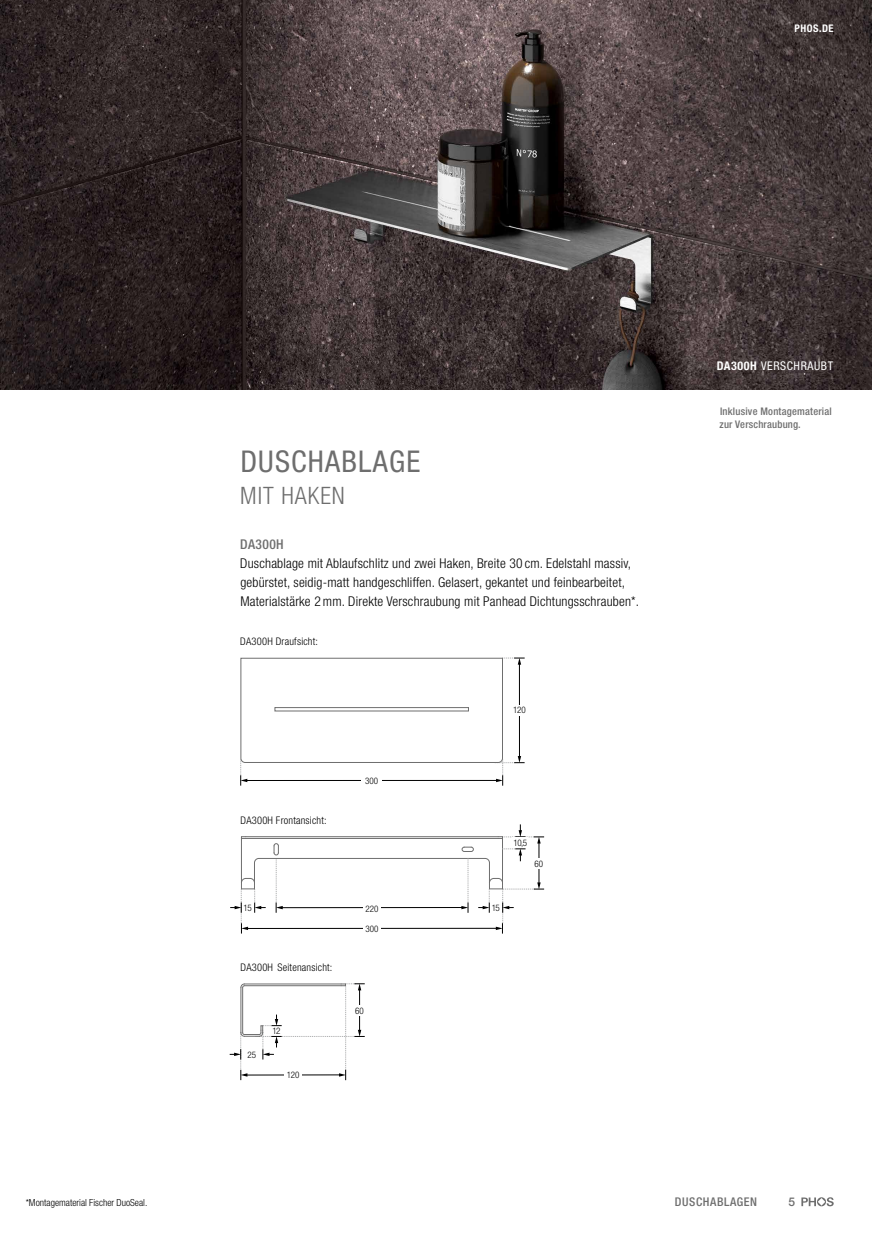
<style>
.page{position:relative;width:872px;height:1234px;background:#fff}
.page>*{position:absolute;margin:0;border:0;box-sizing:border-box;transform-origin:0 0}
.t1{font:condensed 30px "Helvetica Neue LT Std";letter-spacing:.04em;color:#6e6e6e}
.t2{font:300 condensed 24px "Helvetica Neue LT Std";letter-spacing:.04em;color:#6e6e6e}
.t3{font:300 condensed 13.5px/19.2px "Helvetica Neue LT Std";letter-spacing:.015em;color:#000}
.t4{font:500 condensed 13.5px "Helvetica Neue LT Std";letter-spacing:.03em;color:#6e6e6e}
.t5{font:condensed 12px "Helvetica Neue LT Std";letter-spacing:.05em;color:#fff}
.t6{font:500 condensed 12px "Helvetica Neue LT Std";letter-spacing:.05em;color:#6e6e6e}
.t7{font:500 12px "Helvetica Neue LT Std";color:#6e6e6e}
.t8{font:300 condensed 10.5px "Helvetica Neue LT Std";letter-spacing:.02em;color:#000}
.t9{font:500 condensed 10.5px/12.8px "Helvetica Neue LT Std";letter-spacing:.02em;color:#6e6e6e}
.t10{font:700 condensed 10.5px "Helvetica Neue LT Std";letter-spacing:.05em;color:#fff}
.t11{font:300 condensed 9.75px "Helvetica Neue LT Std";color:#000}
.t12{font:300 condensed 9px/19.4px "Helvetica Neue LT Std";color:#000}
.s1{font-weight:700}
</style>
<div class="page">
<img style="left:0;top:0;width:872px;height:389px">
<svg style="left:240px;top:657px;width:284px;height:128px"></svg>
<div style="left:274px;top:707px;width:195px;height:4px;border:1px solid #6e6e6e"></div>
<svg style="left:230px;top:983px;width:135px;height:96px"></svg>
<hr style="left:280px;top:907px;width:184px;height:1px;background:#000">
<div style="left:363px;top:905px;width:17px;height:7px;background:#fff"></div>
<hr style="left:246px;top:927px;width:252px;height:1px;background:#000">
<div style="left:363px;top:924px;width:17px;height:7px;background:#fff"></div>
<hr style="left:259px;top:857px;width:226px;height:1px;background:#6e6e6e">
<hr style="left:241px;top:840px;width:1px;height:42px;background:#6e6e6e">
<svg style="left:230px;top:857px;width:36px;height:76px"></svg>
<svg style="left:273px;top:843px;width:10px;height:69px"></svg>
<hr style="left:246px;top:836px;width:252px;height:1px;background:#6e6e6e">
<hr style="left:246px;top:837px;width:252px;height:1px;background:#6e6e6e">
<svg style="left:241px;top:836px;width:5px;height:4px"></svg>
<svg style="left:461px;top:824px;width:83px;height:109px"></svg>
<hr style="left:539px;top:841px;width:1px;height:44px;background:#000">
<div style="left:531px;top:858px;width:15px;height:10px;background:#fff"></div>
<svg style="left:801px;top:1197px;width:32px;height:8px"></svg>
<p class="t10" style="left:794px;top:22px;width:41px">PHOS.DE</p>
<p class="t5" style="left:717px;top:359px;width:118px"><span class="s1">DA300H</span> VERSCHRAUBT</p>
<h1 class="t1" style="left:240px;top:444px;width:181px">DUSCHABLAGE</h1>
<h2 class="t2" style="left:240px;top:482px;width:106px">MIT HAKEN</h2>
<p class="t4" style="left:240px;top:536px;width:45px">DA300H</p>
<p class="t3" style="left:240px;top:553px;width:400px">Duschablage mit Ablaufschlitz und zwei Haken, Breite 30 cm. Edelstahl massiv, gebürstet, seidig-matt handgeschliffen. Gelasert, gekantet und feinbearbeitet,<br>Materialstärke 2mm. Direkte Verschraubung mit Panhead Dichtungsschrauben*.</p>
<p class="t8" style="left:240px;top:634px;width:79px">DA300H Draufsicht:</p>
<p class="t12" style="left:513px;top:700px;width:14px">120</p>
<p class="t8" style="left:240px;top:813px;width:88px">DA300H Frontansicht:</p>
<p class="t12" style="left:365px;top:770px;width:14px">300</p>
<p class="t12" style="left:513px;top:832px;width:15px">10,5</p>
<p class="t12" style="left:534px;top:853px;width:10px">60</p>
<p class="t12" style="left:244px;top:897px;width:10px">15</p>
<p class="t12" style="left:492px;top:897px;width:10px">15</p>
<p class="t12" style="left:365px;top:899px;width:15px">220<br>300</p>
<p class="t8" style="left:240px;top:960px;width:93px">DA300H Seitenansicht:</p>
<p class="t12" style="left:247px;top:1044px;width:10px">25</p>
<p class="t12" style="left:272px;top:1020px;width:10px">12</p>
<p class="t12" style="left:287px;top:1064px;width:14px">120</p>
<p class="t12" style="left:355px;top:1000px;width:10px">60</p>
<p class="t9" style="left:719px;top:404px;width:114px">Inklusive Montagematerial zur Verschraubung.</p>
<p class="t6" style="left:675px;top:1194px;width:84px">DUSCHABLAGEN</p>
<p class="t11" style="left:26px;top:1196px;width:123px">*Montagematerial Fischer DuoSeal.</p>
<p class="t7" style="left:788px;top:1194px;width:8px">5</p>
</div>
